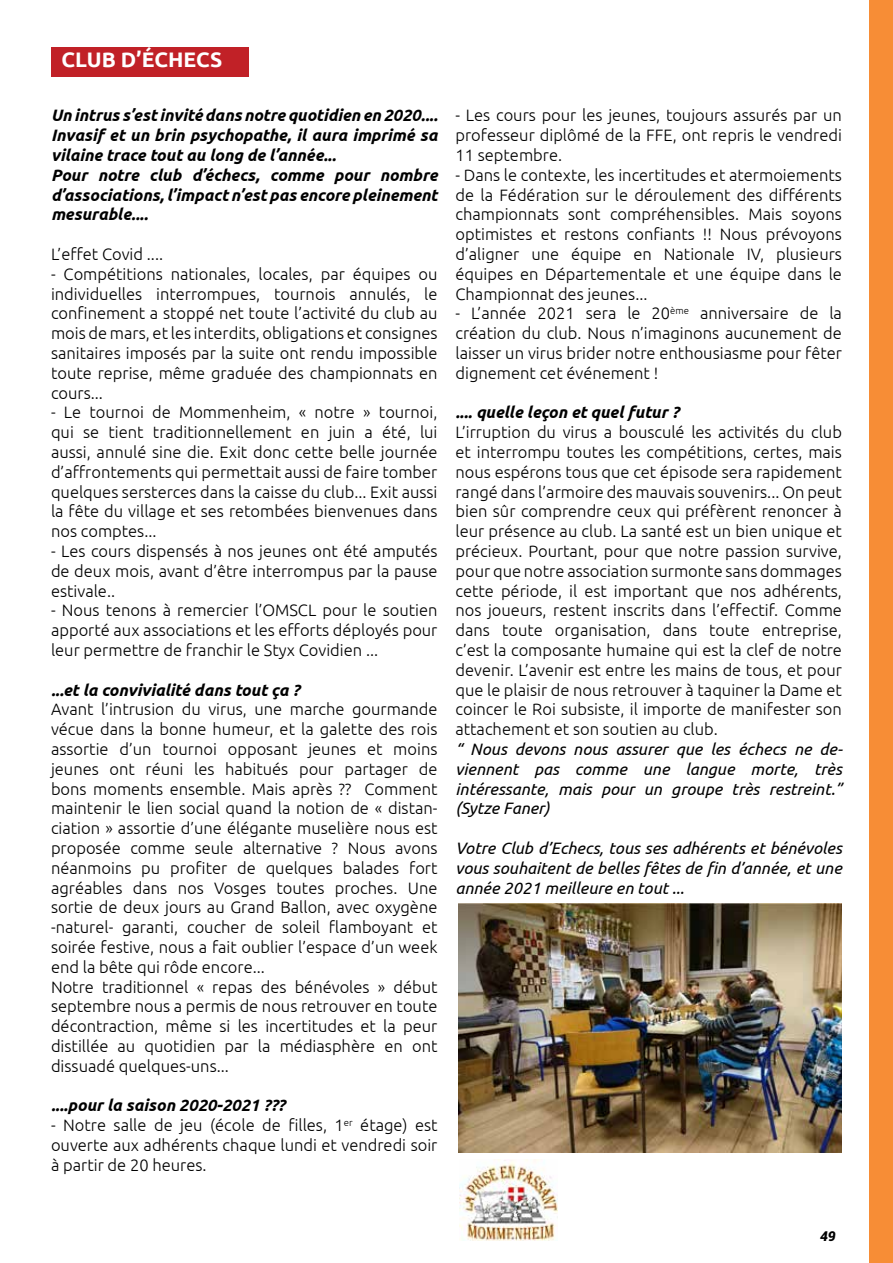
<style>
.page{position:relative;width:893px;height:1263px;background:#fff}
.page>*{position:absolute;margin:0;border:0;box-sizing:border-box;transform-origin:0 0}
.t1{font:700 21px "Ubuntu";color:#fff}
.t2{font:300 16.5px/19.8px "Ubuntu";color:#000;text-align:justify}
.t3{font:italic 700 16.5px/19.8px "Ubuntu";color:#000}
.t4{font:italic 16.5px/19.8px "Ubuntu";color:#000;text-align:justify}
.t5{font:italic 900 13.5px "Roboto";color:#000}
</style>
<div class="page">
<div style="left:51px;top:47px;width:198px;height:30px;background:#c12127"></div>
<img style="left:459px;top:904px;width:383px;height:248px">
<img style="left:459px;top:1160px;width:98px;height:81px">
<div style="left:870px;top:0;width:23px;height:1263px;background:#f78d36"></div>
<p class="t1" style="left:62px;top:47px;width:162px">CLUB D’ÉCHECS</p>
<p class="t3" style="left:51px;top:105px;width:388px">Un intrus s’est invité dans notre quotidien en 2020....<br>Invasif et un brin psychopathe, il aura imprimé sa vilaine trace tout au long de l’année...<br>Pour notre club d’échecs, comme pour nombre d’associations, l’impact n’est pas encore pleinement mesurable....</p>
<p class="t2" style="left:51px;top:244px;width:114px">L’effet Covid ....</p>
<p class="t2" style="left:51px;top:264px;width:388px">- Compétitions nationales, locales, par équipes ou individuelles interrompues, tournois annulés, le confinement a stoppé net toute l’activité du club au mois de mars, et les interdits, obligations et consignes sanitaires imposés par la suite ont rendu impossible toute reprise, même graduée des championnats en cours...</p>
<p class="t2" style="left:51px;top:402px;width:388px">- Le tournoi de Mommenheim, « notre » tournoi, qui se tient traditionnellement en juin a été, lui aussi, annulé sine die. Exit donc cette belle journée d’affrontements qui permettait aussi de faire tomber quelques sersterces dans la caisse du club... Exit aussi la fête du village et ses retombées bienvenues dans nos comptes...</p>
<p class="t2" style="left:51px;top:541px;width:388px">- Les cours dispensés à nos jeunes ont été amputés de deux mois, avant d’être interrompus par la pause estivale..</p>
<p class="t2" style="left:51px;top:600px;width:388px">- Nous tenons à remercier l’OMSCL pour le soutien apporté aux associations et les efforts déployés pour leur permettre de franchir le Styx Covidien ...</p>
<p class="t3" style="left:51px;top:680px;width:250px">...et la convivialité dans tout ça ?</p>
<p class="t2" style="left:51px;top:699px;width:388px;text-align:left">Avant l’intrusion du virus, une marche gourmande vécue dans la bonne humeur, et la galette des rois assortie d’un tournoi opposant jeunes et moins jeunes ont réuni les habitués pour partager de bons moments ensemble. Mais après ?? Comment maintenir le lien social quand la notion de « distan&shy;ciation » assortie d’une élégante muselière nous est proposée comme seule alternative ? Nous avons néanmoins pu profiter de quelques balades fort agréables dans nos Vosges toutes proches. Une sortie de deux jours au Grand Ballon, avec oxygène -naturel- garanti, coucher de soleil flamboyant et soirée festive, nous a fait oublier l’espace d’un week end la bête qui rôde encore...<br>Notre traditionnel « repas des bénévoles » début septembre nous a permis de nous retrouver en toute décontraction, même si les incertitudes et la peur distillée au quotidien par la médiasphère en ont dissuadé quelques-uns...</p>
<p class="t3" style="left:51px;top:1095px;width:235px">....pour la saison 2020-2021 ???</p>
<p class="t2" style="left:51px;top:1115px;width:388px">- Notre salle de jeu (école de filles, 1<sup>er</sup> étage) est ouverte aux adhérents chaque lundi et vendredi soir à partir de 20 heures.</p>
<p class="t2" style="left:455px;top:105px;width:388px">- Les cours pour les jeunes, toujours assurés par un professeur diplômé de la FFE, ont repris le vendredi 11 septembre.</p>
<p class="t2" style="left:455px;top:165px;width:388px">- Dans le contexte, les incertitudes et atermoiements de la Fédération sur le déroulement des différents championnats sont compréhensibles. Mais soyons optimistes et restons confiants !! Nous prévoyons d’aligner une équipe en Nationale IV, plusieurs équipes en Départementale et une équipe dans le Championnat des jeunes...</p>
<p class="t2" style="left:455px;top:303px;width:388px">- L’année 2021 sera le 20<sup>ème</sup> anniversaire de la création du club. Nous n’imaginons aucunement de laisser un virus brider notre enthousiasme pour fêter dignement cet événement !</p>
<p class="t3" style="left:455px;top:402px;width:225px">.... quelle leçon et quel futur ?</p>
<p class="t2" style="left:455px;top:422px;width:388px">L’irruption du virus a bousculé les activités du club et interrompu toutes les compétitions, certes, mais nous espérons tous que cet épisode sera rapidement rangé dans l’armoire des mauvais souvenirs... On peut bien sûr comprendre ceux qui préfèrent renoncer à leur présence au club. La santé est un bien unique et précieux. Pourtant, pour que notre passion survive, pour que notre association surmonte sans dommages cette période, il est important que nos adhérents, nos joueurs, restent inscrits dans l’effectif. Comme dans toute organisation, dans toute entreprise, c’est la composante humaine qui est la clef de notre devenir. L’avenir est entre les mains de tous, et pour que le plaisir de nous retrouver à taquiner la Dame et coincer le Roi subsiste, il importe de manifester son attachement et son soutien au club.</p>
<p class="t4" style="left:455px;top:739px;width:389px">“ Nous devons nous assurer que les échecs ne de&shy;viennent pas comme une langue morte, très intéressante, mais pour un groupe très restreint.” (Sytze Faner)</p>
<p class="t4" style="left:455px;top:838px;width:388px">Votre Club d’Echecs, tous ses adhérents et bénévoles vous souhaitent de belles fêtes de fin d’année, et une année 2021 meilleure en tout ...</p>
<p class="t5" style="left:820px;top:1227px;width:17px">49</p>
</div>
